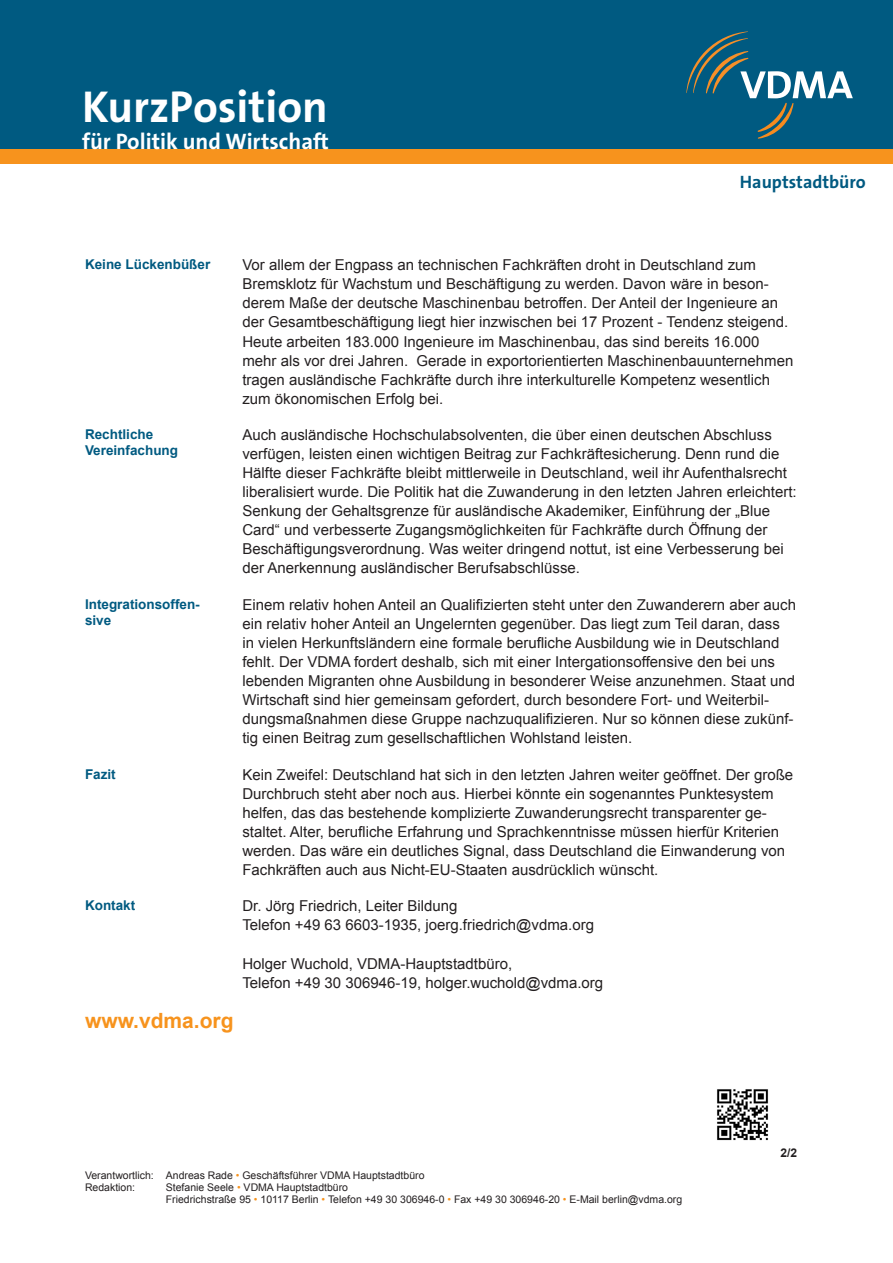
<style>
.page{position:relative;width:893px;height:1263px;background:#fff}
.page>*{position:absolute;margin:0;border:0;box-sizing:border-box;transform-origin:0 0}
.t1{font:700 45px "The Sans B7";color:#fff}
.t2{font:700 22.5px "The Sans B7";color:#fff}
.URL{font:700 21px "Arial";color:#f7931d}
.t3{font:700 18px "The Sans B7";color:#005a81}
.Fliestext{font:15px/19px "Arial";color:#231f20}
.Kontakt{font:15px "Arial";color:#231f20}
.Randbemerkung{font:700 13.5px/16.2px "Arial";color:#005a81}
.Randbemerkung-2{font:700 12px "Arial";color:#231f20}
.Fußzeile{font:10.5px/12px "Arial";color:#231f20}
.s1{color:#f7931d}
</style>
<div class="page">
<div style="left:0;top:0;width:893px;height:149px;background:#005a81"></div>
<div style="left:0;top:149px;width:893px;height:15px;background:#f7931d"></div>
<svg style="left:686px;top:31px;width:167px;height:108px"></svg>
<img style="left:717px;top:1089px;width:52px;height:52px">
<p class="t1" style="left:82px;top:83px;width:247px">KurzPosition</p>
<p class="t2" style="left:82px;top:130px;width:248px">für Politik und Wirtschaft</p>
<p class="t3" style="left:740px;top:172px;width:127px">Hauptstadtbüro</p>
<p class="Randbemerkung" style="left:85px;top:257px;width:127px">Keine Lückenbüßer</p>
<p class="Fliestext" style="left:242px;top:256px;width:553px">Vor allem der Engpass an technischen Fachkräften droht in Deutschland zum Bremsklotz für Wachstum und Beschäftigung zu werden. Davon wäre in beson&shy;derem Maße der deutsche Maschinenbau betroffen. Der Anteil der Ingenieure an der Gesamtbeschäftigung liegt hier inzwischen bei 17 Prozent - Tendenz steigend.<br>Heute arbeiten 183.000 Ingenieure im Maschinenbau, das sind bereits 16.000 mehr als vor drei Jahren. Gerade in exportorientierten Maschinenbauunternehmen tragen ausländische Fachkräfte durch ihre interkulturelle Kompetenz wesentlich zum ökonomischen Erfolg bei.</p>
<p class="Randbemerkung" style="left:85px;top:427px;width:70px">Rechtliche</p>
<p class="Randbemerkung" style="left:85px;top:443px;width:95px">Vereinfachung</p>
<p class="Fliestext" style="left:242px;top:425px;width:556px">Auch ausländische Hochschulabsolventen, die über einen deutschen Abschluss verfügen, leisten einen wichtigen Beitrag zur Fachkräftesicherung. Denn rund die Hälfte dieser Fachkräfte bleibt mittlerweile in Deutschland, weil ihr Aufenthalsrecht liberalisiert wurde. Die Politik hat die Zuwanderung in den letzten Jahren erleichtert:<br>Senkung der Gehaltsgrenze für ausländische Akademiker, Einführung der „Blue Card“ und verbesserte Zugangsmöglichkeiten für Fachkräfte durch Öffnung der Beschäftigungsverordnung. Was weiter dringend nottut, ist eine Verbesserung bei der Anerkennung ausländischer Berufsabschlüsse.</p>
<p class="Randbemerkung" style="left:85px;top:596px;width:116px">Integrationsoffen&shy;sive</p>
<p class="Fliestext" style="left:242px;top:595px;width:555px">Einem relativ hohen Anteil an Qualifizierten steht unter den Zuwanderern aber auch ein relativ hoher Anteil an Ungelernten gegenüber. Das liegt zum Teil daran, dass<br>in vielen Herkunftsländern eine formale berufliche Ausbildung wie in Deutschland fehlt. Der VDMA fordert deshalb, sich mit einer Intergationsoffensive den bei uns lebenden Migranten ohne Ausbildung in besonderer Weise anzunehmen. Staat und Wirtschaft sind hier gemeinsam gefordert, durch besondere Fort- und Weiterbil&shy;dungsmaßnahmen diese Gruppe nachzuqualifizieren. Nur so können diese zukünf&shy;tig einen Beitrag zum gesellschaftlichen Wohlstand leisten.</p>
<p class="Randbemerkung" style="left:85px;top:766px;width:32px">Fazit</p>
<p class="Fliestext" style="left:242px;top:765px;width:552px">Kein Zweifel: Deutschland hat sich in den letzten Jahren weiter geöffnet. Der große Durchbruch steht aber noch aus. Hierbei könnte ein sogenanntes Punktesystem helfen, das das bestehende komplizierte Zuwanderungsrecht transparenter ge&shy;staltet. Alter, berufliche Erfahrung und Sprachkenntnisse müssen hierfür Kriterien werden. Das wäre ein deutliches Signal, dass Deutschland die Einwanderung von Fachkräften auch aus Nicht-EU-Staaten ausdrücklich wünscht.</p>
<p class="Randbemerkung" style="left:85px;top:898px;width:52px">Kontakt</p>
<p class="Kontakt" style="left:242px;top:896px;width:217px">Dr. Jörg Friedrich, Leiter Bildung</p>
<p class="Kontakt" style="left:242px;top:915px;width:353px">Telefon +49 63 6603-1935, joerg.friedrich@vdma.org</p>
<p class="Kontakt" style="left:242px;top:953px;width:271px">Holger Wuchold, VDMA-Hauptstadtbüro,</p>
<p class="Kontakt" style="left:242px;top:972px;width:362px">Telefon +49 30 306946-19, holger.wuchold@vdma.org</p>
<p class="URL" style="left:85px;top:1007px;width:150px">www.vdma.org</p>
<p class="Fußzeile" style="left:85px;top:1170px;width:341px">Verantwortlich: Andreas Rade <span class="s1">•</span> Geschäftsführer VDMA Hauptstadtbüro<br>Redaktion:</p>
<p class="Fußzeile" style="left:166px;top:1182px;width:518px">Stefanie Seele <span class="s1">•</span> VDMA Hauptstadtbüro<br>Friedrichstraße 95 <span class="s1">•</span> 10117 Berlin <span class="s1">•</span> Telefon +49 30 306946-0 <span class="s1">•</span> Fax +49 30 306946-20 <span class="s1">•</span> E-Mail berlin@vdma.org</p>
<p class="Randbemerkung-2" style="left:781px;top:1144px;width:18px">2/2</p>
</div>
